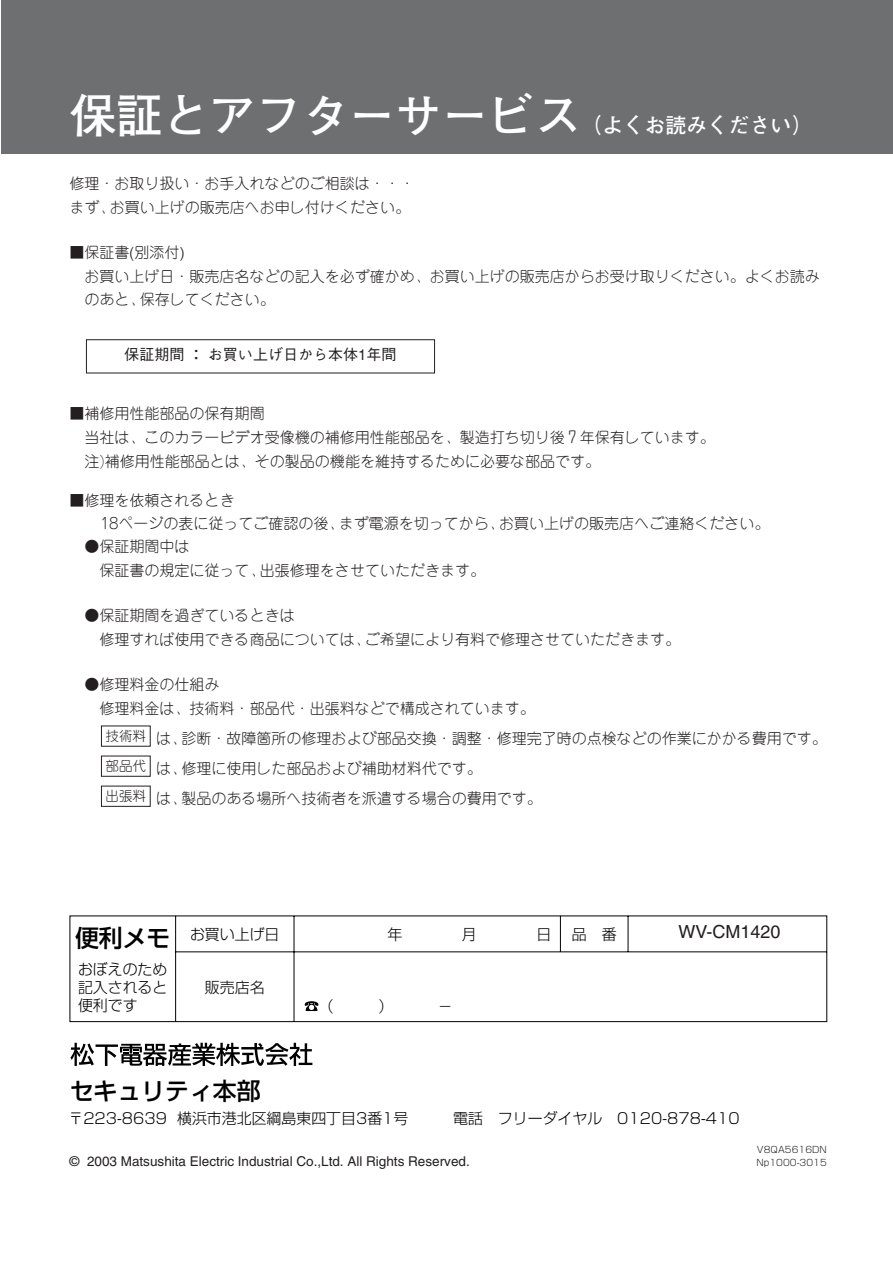
<style>
.page{position:relative;width:893px;height:1262px;background:#fff}
.page>*{position:absolute;margin:0;border:0;box-sizing:border-box;transform-origin:0 0}
.t1{font:700 46.5px "Futo Go B101";color:#fff}
.t2{font:500 23.85px "Shin Go";color:#000}
.t3{font:18px "Helvetica";color:#231f20}
.t4{font:300 15px/23.2px "Jun 101";color:#231f20}
.t5{font:500 15px "Gothic BBB";color:#231f20}
.t6{font:300 14.85px/17.9px "Shin Go";color:#000;text-align:justify}
.t7{font:13.5px "Helvetica";color:#231f20}
.t8{font:300 13.5px "Jun 101";color:#231f20}
.t9{font:300 9px "Shin Go";color:#231f20}
.s1{font-size:21px}
.s2{font-family:"Helvetica"}
</style>
<div class="page">
<div style="left:1px;top:0;width:891px;height:153px;background:#6d6f71"></div>
<div style="left:101px;top:785px;width:50px;height:21px;border:1px solid #231f20"></div>
<div style="left:101px;top:755px;width:50px;height:21px;border:1px solid #231f20"></div>
<div style="left:86px;top:339px;width:349px;height:34px;border:1px solid #231f20"></div>
<svg style="left:70px;top:1042px;width:242px;height:24px"></svg>
<svg style="left:69px;top:915px;width:758px;height:107px"></svg>
<svg style="left:305px;top:1001px;width:13px;height:10px"></svg>
<h1 class="t1" style="left:70px;top:98px;width:744px">保証とアフターサービス<span class="s1">（よくお読みください）</span></h1>
<p class="t4" style="left:70px;top:174px;width:347px">修理・お取り扱い・お手入れなどのご相談は・・・まず、お買い上げの販売店へお申し付けください。</p>
<p class="t4" style="left:85px;top:243px;width:737px;text-indent:-15px">■保証書<span class="s2">(</span>別添付<span class="s2">)<br></span>お買い上げ日・販売店名などの記入を必ず確かめ、お買い上げの販売店からお受け取りください。よくお読みのあと、保存してください。</p>
<p class="t5" style="left:125px;top:349px;width:273px">保証期間：お買い上げ日から本体1年間</p>
<p class="t4" style="left:85px;top:403px;width:632px;line-height:24px;text-indent:-15px">■補修用性能部品の保有期間<br>当社は、このカラービデオ受像機の補修用性能部品を、製造打ち切り後７年保有しています。注)補修用性能部品とは、その製品の機能を維持するために必要な部品です。</p>
<p class="t4" style="left:100px;top:490px;width:671px;text-indent:-30px">■修理を依頼されるとき<br>18ページの表に従ってご確認の後、まず電源を切ってから、お買い上げの販売店へご連絡ください。</p>
<p class="t4" style="left:100px;top:537px;width:387px;text-indent:-15px">●保証期間中は<br>保証書の規定に従って、出張修理をさせていただきます。</p>
<p class="t4" style="left:100px;top:606px;width:582px;text-indent:-15px">●保証期間を過ぎているときは<br>修理すれば使用できる商品については、ご希望により有料で修理させていただきます。</p>
<p class="t4" style="left:100px;top:675px;width:437px;text-indent:-15px">●修理料金の仕組み<br>修理料金は、技術料・部品代・出張料などで構成されています。</p>
<p class="t4" style="left:156px;top:728px;width:672px">は、診断・故障箇所の修理および部品交換・調整・修理完了時の点検などの作業にかかる費用です。</p>
<p class="t4" style="left:156px;top:758px;width:327px">は、修理に使用した部品および補助材料代です。</p>
<p class="t4" style="left:106px;top:788px;width:437px"><sup>出張料</sup> は、製品のある場所へ技術者を派遣する場合の費用です。</p>
<p class="t8" style="left:106px;top:730px;width:42px">技術料</p>
<p class="t8" style="left:106px;top:760px;width:42px">部品代</p>
<h2 class="t2" style="left:75px;top:928px;width:97px">便利メモ</h2>
<p class="t6" style="left:78px;top:962px;width:91px">おぼえのため記入されると便利です</p>
<p class="t6" style="left:190px;top:927px;width:91px">お買い上げ日</p>
<p class="t6" style="left:572px;top:927px;width:46px">品　番</p>
<p class="t6" style="left:205px;top:980px;width:61px">販売店名</p>
<h2 class="t2" style="left:70px;top:1081px;width:192px">セキュリティ本部</h2>
<p class="t3" style="left:678px;top:925px;width:104px">WV-CM1420</p>
<p class="t6" style="left:68px;top:1111px;width:672px">〒223-8639 横浜市港北区綱島東四丁目3番1号　　　電話　フリーダイヤル　0120-878-410</p>
<p class="t9" style="left:757px;top:1146px;width:71px">V8QA5616DN</p>
<p class="t7" style="left:70px;top:1156px;width:401px">© 2003 Matsushita Electric Industrial Co.,Ltd. All Rights Reserved.</p>
<p class="t9" style="left:756px;top:1159px;width:72px">Np1000-3015</p>
</div>
